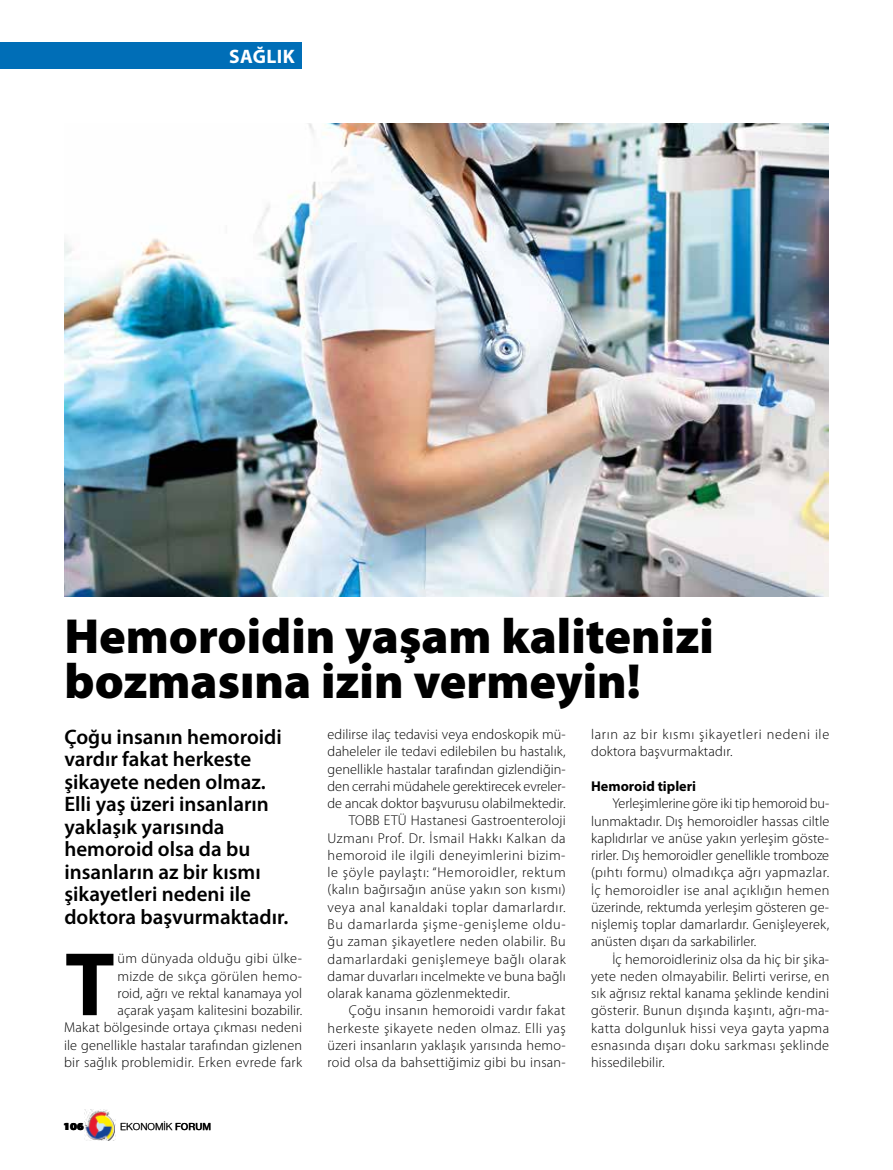
<style>
.page{position:relative;width:893px;height:1170px;background:#fff}
.page>*{position:absolute;margin:0;border:0;box-sizing:border-box;transform-origin:0 0}
.t1{font:700 91.05px "Myriad Pro";color:#000}
.t2{font:900 49.5px/45px "Myriad Pro";color:#000}
.t3{font:600 21px/22.5px "Myriad Pro";color:#000}
.t4{font:700 19.5px "Myriad Pro";letter-spacing:.02em;color:#fff}
.t5{font:300 14.25px/17.2px "Myriad Pro";letter-spacing:.015em;color:#000;text-align:justify}
.t6{font:300 14.25px "Myriad Pro";letter-spacing:.035em;color:#000}
.t7{font:300 14.25px/17.2px "Myriad Pro";letter-spacing:.045em;color:#000}
.t8{font:300 14.25px "Myriad Pro";letter-spacing:.04em;color:#000}
.t9{font:300 14.25px "Myriad Pro";letter-spacing:-.005em;color:#000}
.t10{font:700 14.25px "Myriad Pro";color:#000}
.t11{font:10.5px "Nimbus Sans Novus";color:#000}
.t12{font:900 10.5px "PF Agora Sans Pro";color:#000}
.s1{font-weight:600}
</style>
<div class="page">
<img style="left:84px;top:1109px;width:32px;height:31px">
<div style="left:0;top:43px;width:302px;height:26px;background:#006eb7"></div>
<img style="left:64px;top:123px;width:764px;height:473px">
<h3 class="t4" style="left:229px;top:45px;width:67px">SAĞLIK</h3>
<h2 class="t2" style="left:64px;top:614px;width:651px">Hemoroidin yaşam kalitenizi bozmasına izin vermeyin!</h2>
<h3 class="t3" style="left:64px;top:725px;width:225px">Çoğu insanın hemoroidi vardır fakat herkeste şikayete neden olmaz.<br>Elli yaş üzeri insanların yaklaşık yarısında hemoroid olsa da bu insanların az bir kısmı şikayetleri nedeni ile doktora başvurmaktadır.</h3>
<p class="t5" style="left:64px;top:950px;width:240px;text-align:right">üm dünyada olduğu gibi ülke-<br>mizde de sıkça görülen hemo-<br>roid, ağrı ve rektal kanamaya yol<br>açarak yaşam kalitesini bozabilir.<br>Makat bölgesinde ortaya çıkması nedeni ile genellikle hastalar tarafından gizlenen bir sağlık problemidir. Erken evrede fark</p>
<h1 class="t1" style="left:65px;top:933px;width:51px">T</h1>
<p class="t12" style="left:63px;top:1119px;width:22px">106</p>
<p class="t11" style="left:120px;top:1120px;width:93px">EKONOMİK <span class="s1">FORUM</span></p>
<p class="t5" style="left:328px;top:725px;width:240px">edilirse ilaç tedavisi veya endoskopik mü-</p>
<p class="t5" style="left:328px;top:743px;width:240px">daheleler ile tedavi edilebilen bu hastalık,</p>
<p class="t5" style="left:328px;top:760px;width:240px">genellikle hastalar tarafından gizlendiğin-</p>
<p class="t9" style="left:328px;top:778px;width:240px">den cerrahi müdahele gerektirecek evreler-</p>
<p class="t5" style="left:328px;top:795px;width:240px">de ancak doktor başvurusu olabilmektedir.</p>
<p class="t5" style="left:349px;top:812px;width:218px">TOBB ETÜ Hastanesi Gastroenteroloji</p>
<p class="t6" style="left:328px;top:830px;width:240px">Uzmanı Prof. Dr. İsmail Hakkı Kalkan da</p>
<p class="t6" style="left:328px;top:847px;width:239px">hemoroid ile ilgili deneyimlerini bizim-</p>
<p class="t8" style="left:328px;top:864px;width:240px">le şöyle paylaştı: “Hemoroidler, rektum</p>
<p class="t5" style="left:328px;top:881px;width:239px">(kalın bağırsağın anüse yakın son kısmı)</p>
<p class="t6" style="left:328px;top:899px;width:240px">veya anal kanaldaki toplar damarlardır.</p>
<p class="t7" style="left:328px;top:915px;width:240px">Bu damarlarda şişme-genişleme oldu-</p>
<p class="t5" style="left:328px;top:933px;width:240px">ğu zaman şikayetlere neden olabilir. Bu</p>
<p class="t8" style="left:328px;top:950px;width:240px">damarlardaki genişlemeye bağlı olarak</p>
<p class="t5" style="left:328px;top:967px;width:240px">damar duvarları incelmekte ve buna bağlı</p>
<p class="t5" style="left:328px;top:984px;width:184px">olarak kanama gözlenmektedir.</p>
<p class="t5" style="left:349px;top:1002px;width:218px">Çoğu insanın hemoroidi vardır fakat</p>
<p class="t6" style="left:328px;top:1019px;width:240px">herkeste şikayete neden olmaz. Elli yaş</p>
<p class="t5" style="left:328px;top:1036px;width:240px">üzeri insanların yaklaşık yarısında hemo-</p>
<p class="t5" style="left:328px;top:1053px;width:240px">roid olsa da bahsettiğimiz gibi bu insan-</p>
<p class="t7" style="left:591px;top:726px;width:240px">ların az bir kısmı şikayetleri nedeni ile doktora başvurmaktadır.</p>
<p class="t10" style="left:591px;top:778px;width:107px">Hemoroid tipleri</p>
<p class="t5" style="left:591px;top:795px;width:240px;text-indent:21px">Yerleşimlerine göre iki tip hemoroid bu&shy;lunmaktadır. Dış hemoroidler hassas ciltle kaplıdırlar ve anüse yakın yerleşim göste&shy;rirler. Dış hemoroidler genellikle tromboze (pıhtı formu) olmadıkça ağrı yapmazlar.<br>İç hemoroidler ise anal açıklığın hemen üzerinde, rektumda yerleşim gösteren ge&shy;nişlemiş toplar damarlardır. Genişleyerek, anüsten dışarı da sarkabilirler.</p>
<p class="t5" style="left:591px;top:950px;width:240px;text-indent:21px">İç hemoroidleriniz olsa da hiç bir şika&shy;yete neden olmayabilir. Belirti verirse, en sık ağrısız rektal kanama şeklinde kendini gösterir. Bunun dışında kaşıntı, ağrı-ma&shy;katta dolgunluk hissi veya gayta yapma esnasında dışarı doku sarkması şeklinde hissedilebilir.</p>
</div>
